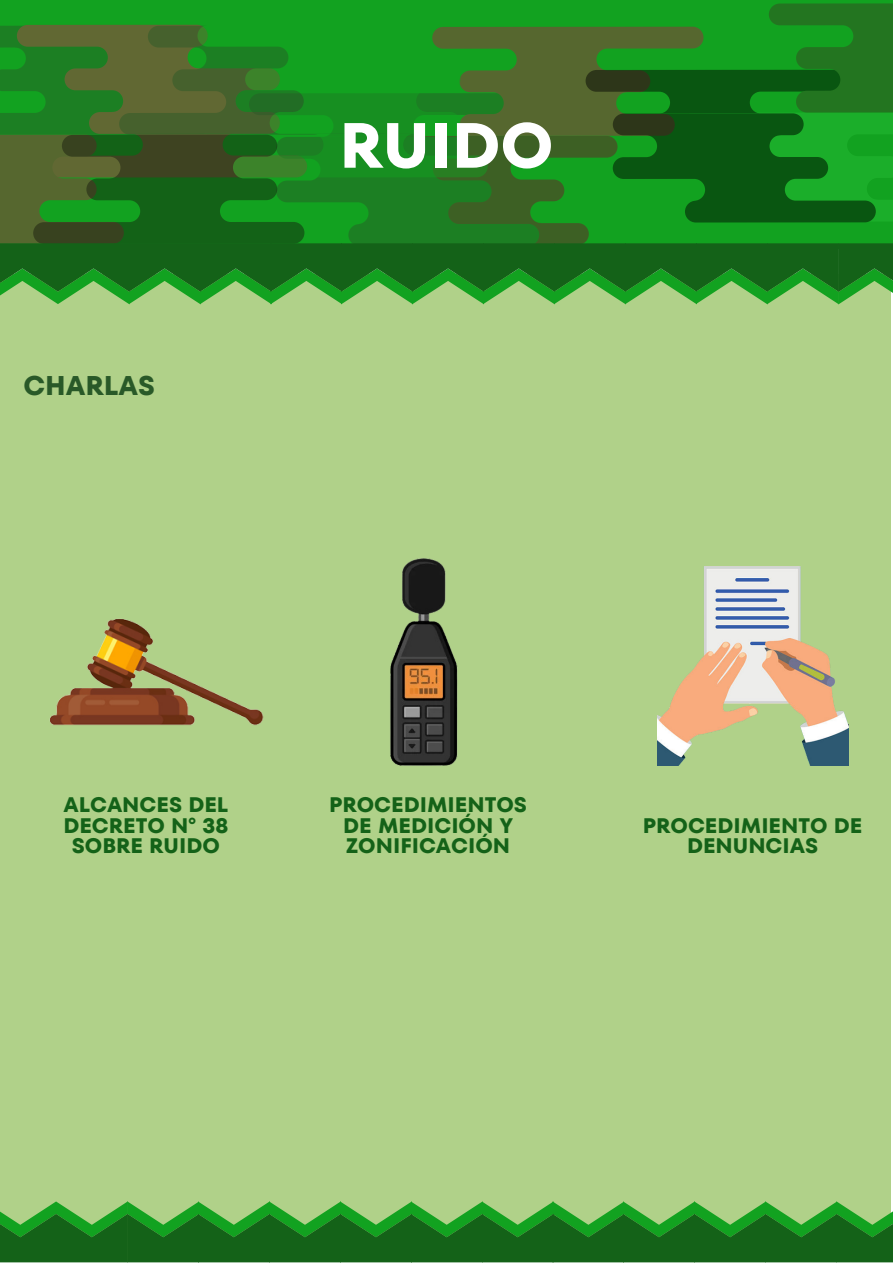
<style>
.page{position:relative;width:893px;height:1264px;background:#fff}
.page>*{position:absolute;margin:0;border:0;box-sizing:border-box;transform-origin:0 0}
.t1{font:700 63.75px "TT Fors";color:#fff}
.t2{font:700 27px "TT Fors";color:#295928}
.t3{font:700 21px/20.2px "TT Fors";color:#146218;text-align:center}
</style>
<div class="page">
<div style="left:0;top:274px;width:891px;height:987px;background:#b0d189"></div>
<svg style="left:3px;top:0;width:81px;height:32px;background:#209623"></svg>
<svg style="left:488px;top:0;width:97px;height:239px;background:#3a7627"></svg>
<svg style="left:84px;top:0;width:100px;height:32px;background:#229423"></svg>
<svg style="left:340px;top:25px;width:153px;height:280px;background:#287f27"></svg>
<svg style="left:184px;top:0;width:304px;height:224px;background:#1b8f21"></svg>
<svg style="left:0;top:32px;width:340px;height:273px;background:#2f7325"></svg>
<svg style="left:579px;top:0;width:153px;height:222px;background:#1c9722"></svg>
<svg style="left:585px;top:23px;width:304px;height:282px;background:#1b7b1d"></svg>
<svg style="left:732px;top:0;width:160px;height:215px;background:#15811d"></svg>
<img style="left:49px;top:619px;width:215px;height:107px">
<img style="left:657px;top:566px;width:191px;height:199px">
<svg style="left:0;top:243px;width:892px;height:61px"></svg>
<svg style="left:0;top:1201px;width:892px;height:61px"></svg>
<img style="left:390px;top:558px;width:68px;height:208px">
<p class="t2" style="left:24px;top:367px;width:133px">CHARLAS</p>
<h1 class="t1" style="left:339px;top:101px;width:216px">RUIDO</h1>
<p class="t3" style="left:63px;top:794px;width:166px">ALCANCES DEL<br>DECRETO N° 38<br>SOBRE RUIDO</p>
<p class="t3" style="left:329px;top:794px;width:199px">PROCEDIMIENTOS<br>DE MEDICIÓN Y<br>ZONIFICACIÓN</p>
<p class="t3" style="left:642px;top:815px;width:221px">PROCEDIMIENTO DE<br>DENUNCIAS</p>
</div>
